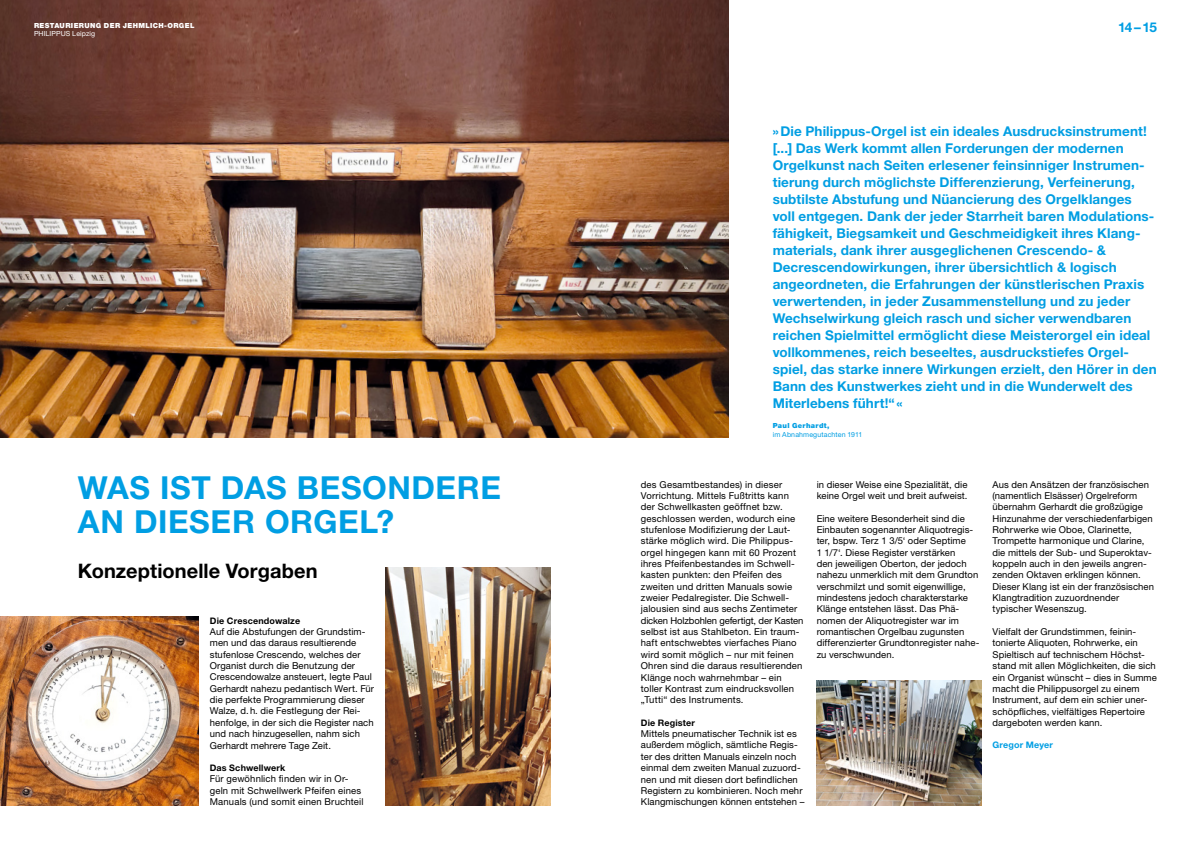
<style>
.page{position:relative;width:1191px;height:842px;background:#fff}
.page>*{position:absolute;margin:0;border:0;box-sizing:border-box;transform-origin:0 0}
.t1{font:700 31.8px/34px "Helvetica Neue LT Std";letter-spacing:.02em;color:#009ee3}
.t2{font:700 20px "Helvetica Neue LT Std";letter-spacing:.005em;color:#000}
.t3{font:700 13.5px/17px "Helvetica Neue LT Std";letter-spacing:.005em;color:#009ee3}
.t4{font:9.5px/11.3px "Helvetica Neue LT Std";letter-spacing:.01em;color:#000}
.t5{font:700 9px "Helvetica Neue LT Std";letter-spacing:.015em;color:#000}
.t6{font:700 9px "Helvetica Neue LT Std";letter-spacing:.02em;color:#009ee3}
.t7{font:900 7px "Helvetica Neue LT Std";letter-spacing:.055em;color:#fff}
.t8{font:7px "Helvetica Neue LT Std";letter-spacing:.015em;color:#009ee3}
.t9{font:7px "Helvetica Neue LT Std";letter-spacing:.015em;color:#fff}
.t10{font:900 7px "Helvetica Neue LT Std";letter-spacing:.045em;color:#009ee3}
</style>
<div class="page">
<img style="left:0;top:617px;width:198px;height:188px">
<img style="left:0;top:0;width:729px;height:437px">
<img style="left:386px;top:567px;width:164px;height:238px">
<img style="left:816px;top:680px;width:165px;height:125px">
<p class="t7" style="left:34px;top:21px;width:162px">RESTAURIERUNG DER JEHMLICH-ORGEL</p>
<p class="t9" style="left:34px;top:30px;width:63px">PHILIPPUS Leipzig</p>
<h1 class="t1" style="left:78px;top:470px;width:424px">WAS IST DAS BESONDERE<br>AN DIESER ORGEL?</h1>
<h2 class="t2" style="left:78px;top:559px;width:241px">Konzeptionelle Vorgaben</h2>
<p class="t5" style="left:210px;top:615px;width:92px">Die Crescendowalze</p>
<p class="t4" style="left:210px;top:626px;width:166px">Auf die Abstufungen der Grundstim&shy;men und das daraus resultierende stufenlose Crescendo, welches der Organist durch die Benutzung der Crescendowalze ansteuert, legte Paul Gerhardt nahezu pedantisch Wert. Für die perfekte Programmierung dieser Walze, d.h. die Festlegung der Rei&shy;henfolge, in der sich die Register nach und nach hinzugesellen, nahm sich Gerhardt mehrere Tage Zeit.</p>
<p class="t5" style="left:210px;top:762px;width:77px">Das Schwellwerk</p>
<p class="t4" style="left:210px;top:773px;width:155px">Für gewöhnlich finden wir in Or&shy;geln mit Schwellwerk Pfeifen eines<br>Manuals (und somit einen Bruchteil</p>
<h3 class="t3" style="left:1118px;top:19px;width:40px">14–15</h3>
<p class="t3" style="left:772px;top:122px;width:385px">»Die Philippus-Orgel ist ein ideales Ausdrucksinstrument! [...] Das Werk kommt allen Forderungen der modernen Orgelkunst nach Seiten erlesener feinsinniger Instrumen&shy;tierung durch möglichste Differenzierung, Verfeinerung, subtilste Abstufung und Nüancierung des Orgelklanges voll entgegen. Dank der jeder Starrheit baren Modulations&shy;fähigkeit, Biegsamkeit und Geschmeidigkeit ihres Klang&shy;materials, dank ihrer ausgeglichenen Crescendo- &amp; Decrescendowirkungen, ihrer übersichtlich &amp; logisch angeordneten, die Erfahrungen der künstlerischen Praxis verwertenden, in jeder Zusammenstellung und zu jeder Wechselwirkung gleich rasch und sicher verwendbaren reichen Spielmittel ermöglicht diese Meisterorgel ein ideal vollkommenes, reich beseeltes, ausdruckstiefes Orgel&shy;spiel, das starke innere Wirkungen erzielt, den Hörer in den Bann des Kunstwerkes zieht und in die Wunderwelt des Miterlebens führt!“ «</p>
<p class="t10" style="left:772px;top:421px;width:58px">Paul Gerhardt,</p>
<p class="t8" style="left:772px;top:430px;width:91px">im Abnahmegutachten 1911</p>
<p class="t4" style="left:641px;top:478px;width:164px">des Gesamtbestandes) in dieser Vorrichtung. Mittels Fußtritts kann der Schwellkasten geöffnet bzw. geschlossen werden, wodurch eine stufenlose Modifizierung der Laut&shy;stärke möglich wird. Die Philippus&shy;orgel hingegen kann mit 60 Prozent ihres Pfeifenbestandes im Schwell&shy;kasten punkten: den Pfeifen des zweiten und dritten Manuals sowie zweier Pedalregister. Die Schwell&shy;jalousien sind aus sechs Zentimeter dicken Holzbohlen gefertigt, der Kasten selbst ist aus Stahlbeton. Ein traum&shy;haft entschwebtes vierfaches Piano wird somit möglich – nur mit feinen Ohren sind die daraus resultierenden Klänge noch wahrnehmbar – ein toller Kontrast zum eindrucksvollen „Tutti“ des Instruments.</p>
<p class="t5" style="left:641px;top:717px;width:56px">Die Register</p>
<p class="t4" style="left:641px;top:728px;width:165px">Mittels pneumatischer Technik ist es außerdem möglich, sämtliche Regis&shy;ter des dritten Manuals einzeln noch einmal dem zweiten Manual zuzuord&shy;nen und mit diesen dort befindlichen Registern zu kombinieren. Noch mehr Klangmischungen können entstehen –</p>
<p class="t4" style="left:816px;top:478px;width:152px">in dieser Weise eine Spezialität, die keine Orgel weit und breit aufweist.</p>
<p class="t4" style="left:816px;top:512px;width:164px">Eine weitere Besonderheit sind die Einbauten sogenannter Aliquotregis&shy;ter, bspw. Terz 1 3/5‘ oder Septime<br>1 1/7‘. Diese Register verstärken<br>den jeweiligen Oberton, der jedoch nahezu unmerklich mit dem Grundton verschmilzt und somit eigenwillige, mindestens jedoch charakterstarke Klänge entstehen lässt. Das Phä&shy;nomen der Aliquotregister war im romantischen Orgelbau zugunsten differenzierter Grundtonregister nahe&shy;zu verschwunden.</p>
<p class="t4" style="left:992px;top:478px;width:163px">Aus den Ansätzen der französischen (namentlich Elsässer) Orgelreform übernahm Gerhardt die großzügige Hinzunahme der verschiedenfarbigen Rohrwerke wie Oboe, Clarinette, Trompette harmonique und Clarine, die mittels der Sub- und Superoktav&shy;koppeln auch in den jeweils angren&shy;zenden Oktaven erklingen können.<br>Dieser Klang ist ein der französischen Klangtradition zuzuordnender typischer Wesenszug.</p>
<p class="t4" style="left:992px;top:626px;width:166px">Vielfalt der Grundstimmen, feinin&shy;tonierte Aliquoten, Rohrwerke, ein Spieltisch auf technischem Höchst&shy;stand mit allen Möglichkeiten, die sich ein Organist wünscht – dies in Summe macht die Philippusorgel zu einem Instrument, auf dem ein schier uner&shy;schöpfliches, vielfältiges Repertoire dargeboten werden kann.</p>
<p class="t6" style="left:992px;top:740px;width:62px">Gregor Meyer</p>
</div>
